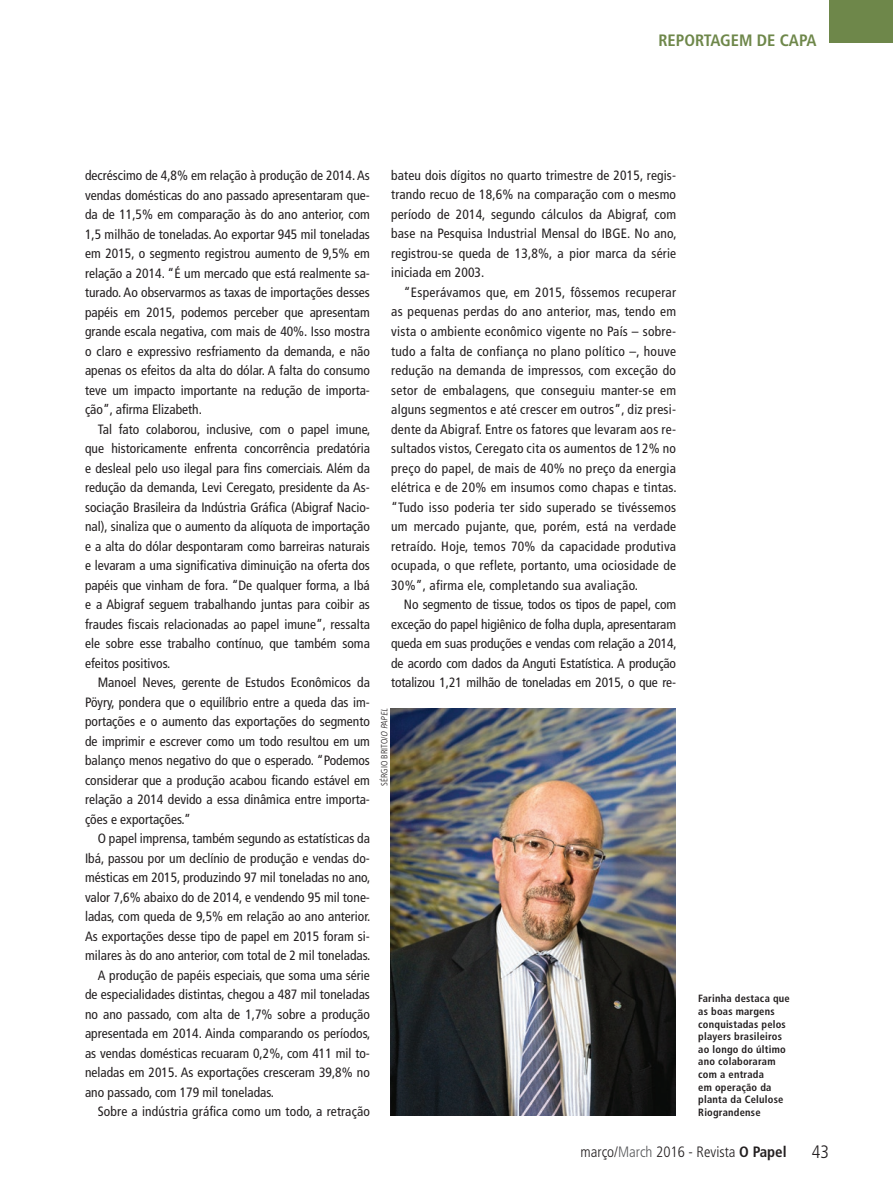
<style>
.page{position:relative;width:893px;height:1191px;background:#fff}
.page>*{position:absolute;margin:0;border:0;box-sizing:border-box;transform-origin:0 0}
.t1{font:300 condensed 18px "Frutiger LT Std";color:#231f20}
.t2{font:700 condensed 16.5px "Frutiger LT Std";color:#6e874a}
.t3{font:300 condensed 15px "Frutiger LT Std";color:#231f20}
.t4{font:condensed 13.5px/19.5px "Frutiger LT Std";color:#231f20;text-align:justify}
.t5{font:700 condensed 10.5px/12.6px "Frutiger LT Std";letter-spacing:.02em;color:#231f20}
.t6{font:300 condensed 9px "Frutiger LT Std";color:#231f20}
.s1{font-style:italic}
.s2{color:#57585a}
.s3{font-weight:700}
</style>
<div class="page">
<div style="left:829px;top:0;width:64px;height:43px;background:#6e874a"></div>
<img style="left:390px;top:709px;width:286px;height:406px">
<p class="t2" style="left:658px;top:30px;width:160px">REPORTAGEM DE CAPA</p>
<p class="t4" style="left:85px;top:166px;width:286px">decréscimo de 4,8% em relação à produção de 2014. As vendas domésticas do ano passado apresentaram que&shy;da de 11,5% em comparação às do ano anterior, com 1,5 milhão de toneladas. Ao exportar 945 mil toneladas em 2015, o segmento registrou aumento de 9,5% em relação a 2014. “É um mercado que está realmente sa&shy;turado. Ao observarmos as taxas de importações desses papéis em 2015, podemos perceber que apresentam grande escala negativa, com mais de 40%. Isso mostra o claro e expressivo resfriamento da demanda, e não apenas os efeitos da alta do dólar. A falta do consumo teve um impacto importante na redução de importa&shy;ção”, afirma Elizabeth.</p>
<p class="t4" style="left:85px;top:419px;width:287px;text-indent:13px">Tal fato colaborou, inclusive, com o papel imune, que historicamente enfrenta concorrência predatória e desleal pelo uso ilegal para fins comerciais. Além da redução da demanda, Levi Ceregato, presidente da As&shy;sociação Brasileira da Indústria Gráfica (Abigraf Nacio&shy;nal), sinaliza que o aumento da alíquota de importação e a alta do dólar despontaram como barreiras naturais e levaram a uma significativa diminuição na oferta dos papéis que vinham de fora. “De qualquer forma, a Ibá e a Abigraf seguem trabalhando juntas para coibir as fraudes fiscais relacionadas ao papel imune”, ressalta ele sobre esse trabalho contínuo, que também soma efeitos positivos.</p>
<p class="t4" style="left:85px;top:673px;width:286px;text-indent:13px">Manoel Neves, gerente de Estudos Econômicos da Pöyry, pondera que o equilíbrio entre a queda das im&shy;portações e o aumento das exportações do segmento de imprimir e escrever como um todo resultou em um balanço menos negativo do que o esperado. “Podemos considerar que a produção acabou ficando estável em relação a 2014 devido a essa dinâmica entre importa&shy;ções e exportações.”</p>
<p class="t4" style="left:98px;top:829px;width:274px">O papel imprensa, também segundo as estatísticas da</p>
<p class="t4" style="left:85px;top:848px;width:286px">Ibá, passou por um declínio de produção e vendas do-</p>
<p class="t4" style="left:85px;top:868px;width:287px">mésticas em 2015, produzindo 97 mil toneladas no ano,</p>
<p class="t4" style="left:85px;top:887px;width:286px">valor 7,6% abaixo do de 2014, e vendendo 95 mil tone-</p>
<p class="t4" style="left:85px;top:907px;width:287px">ladas, com queda de 9,5% em relação ao ano anterior.</p>
<p class="t4" style="left:85px;top:926px;width:286px">As exportações desse tipo de papel em 2015 foram si-</p>
<p class="t4" style="left:85px;top:946px;width:287px">milares às do ano anterior, com total de 2 mil toneladas.</p>
<p class="t4" style="left:98px;top:965px;width:274px">A produção de papéis especiais, que soma uma série</p>
<p class="t4" style="left:85px;top:985px;width:286px">de especialidades distintas, chegou a 487 mil toneladas</p>
<p class="t4" style="left:85px;top:1004px;width:286px">no ano passado, com alta de 1,7% sobre a produção</p>
<p class="t4" style="left:85px;top:1024px;width:287px">apresentada em 2014. Ainda comparando os períodos,</p>
<p class="t4" style="left:85px;top:1043px;width:286px">as vendas domésticas recuaram 0,2%, com 411 mil to-</p>
<p class="t4" style="left:85px;top:1063px;width:286px">neladas em 2015. As exportações cresceram 39,8% no</p>
<p class="t4" style="left:85px;top:1082px;width:191px">ano passado, com 179 mil toneladas.</p>
<p class="t4" style="left:98px;top:1102px;width:274px">Sobre a indústria gráfica como um todo, a retração</p>
<p class="t4" style="left:391px;top:166px;width:287px">bateu dois dígitos no quarto trimestre de 2015, regis&shy;trando recuo de 18,6% na comparação com o mesmo período de 2014, segundo cálculos da Abigraf, com base na Pesquisa Industrial Mensal do IBGE. No ano, registrou-se queda de 13,8%, a pior marca da série iniciada em 2003.</p>
<p class="t4" style="left:391px;top:283px;width:287px;text-indent:13px">“Esperávamos que, em 2015, fôssemos recuperar as pequenas perdas do ano anterior, mas, tendo em vista o ambiente econômico vigente no País – sobre&shy;tudo a falta de confiança no plano político –, houve redução na demanda de impressos, com exceção do setor de embalagens, que conseguiu manter-se em alguns segmentos e até crescer em outros”, diz presi&shy;dente da Abigraf. Entre os fatores que levaram aos re&shy;sultados vistos, Ceregato cita os aumentos de 12% no preço do papel, de mais de 40% no preço da energia elétrica e de 20% em insumos como chapas e tintas. “Tudo isso poderia ter sido superado se tivéssemos um mercado pujante, que, porém, está na verdade retraído. Hoje, temos 70% da capacidade produtiva ocupada, o que reflete, portanto, uma ociosidade de 30%”, afirma ele, completando sua avaliação.</p>
<p class="t4" style="left:391px;top:594px;width:287px;text-indent:13px">No segmento de tissue, todos os tipos de papel, com exceção do papel higiênico de folha dupla, apresentaram queda em suas produções e vendas com relação a 2014, de acordo com dados da Anguti Estatística. A produção totalizou 1,21 milhão de toneladas em 2015, o que re-</p>
<p class="t6" style="left:379px;top:786px;width:80px;rotate:-90deg">SÉRGIO BRITO/<span class="s1">O PAPEL</span></p>
<p class="t5" style="left:698px;top:992px;width:93px">Farinha destaca que as boas margens conquistadas pelos players brasileiros ao longo do último ano colaboraram com a entrada<br>em operação da planta da Celulose<br>Riograndense</p>
<p class="t3" style="left:581px;top:1142px;width:208px">março/<span class="s2">March</span> 2016 - Revista <span class="s3">O Papel</span></p>
<h1 class="t1" style="left:812px;top:1141px;width:19px">43</h1>
</div>
